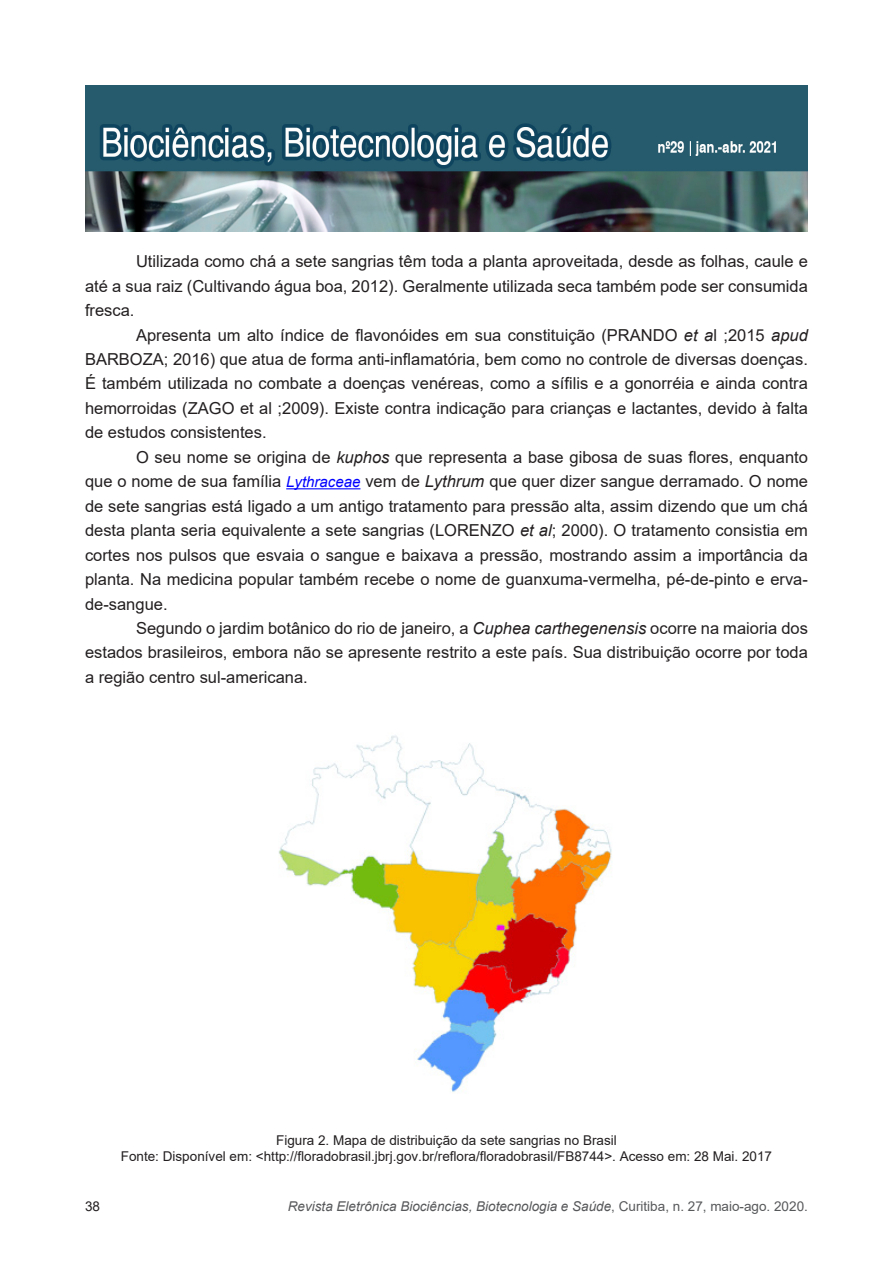
<style>
.page{position:relative;width:893px;height:1263px;background:#fff}
.page>*{position:absolute;margin:0;border:0;box-sizing:border-box;transform-origin:0 0}
.bio_texto{font:16.5px/24.5px "Arial";color:#231f20;text-align:justify}
.bio_legenda{font:13.5px "Arial";color:#231f20}
.t1{font:italic 13.5px "Arial";color:#57585a}
.s1{font-style:italic}
.s2{font-style:italic;font-size:15px;color:#00f}
.s3{font-style:normal}
</style>
<div class="page">
<img style="left:85px;top:85px;width:723px;height:146px">
<hr style="left:286px;top:488px;width:74px;height:1px;background:#00f">
<img style="left:278px;top:735px;width:334px;height:357px">
<p class="bio_texto" style="left:85px;top:249px;width:724px;text-indent:51px">Utilizada como chá a sete sangrias têm toda a planta aproveitada, desde as folhas, caule e até a sua raiz (Cultivando água boa, 2012). Geralmente utilizada seca também pode ser consumida fresca.</p>
<p class="bio_texto" style="left:85px;top:322px;width:724px;text-indent:51px">Apresenta um alto índice de flavonóides em sua constituição (PRANDO <span class="s1">et a</span>l ;2015 <span class="s1">apud </span>BARBOZA; 2016) que atua de forma anti-inflamatória, bem como no controle de diversas doenças.<br>É também utilizada no combate a doenças venéreas, como a sífilis e a gonorréia e ainda contra hemorroidas (ZAGO et al ;2009). Existe contra indicação para crianças e lactantes, devido à falta de estudos consistentes.</p>
<p class="bio_texto" style="left:85px;top:445px;width:724px;text-indent:51px">O seu nome se origina de <span class="s1">kuphos</span> que representa a base gibosa de suas flores, enquanto que o nome de sua família <span class="s2">Lythraceae</span> vem de <span class="s1">Lythrum</span> que quer dizer sangue derramado. O nome de sete sangrias está ligado a um antigo tratamento para pressão alta, assim dizendo que um chá desta planta seria equivalente a sete sangrias (LORENZO <span class="s1">et al</span>; 2000). O tratamento consistia em cortes nos pulsos que esvaia o sangue e baixava a pressão, mostrando assim a importância da planta. Na medicina popular também recebe o nome de guanxuma-vermelha, pé-de-pinto e erva&shy;de-sangue.</p>
<p class="bio_texto" style="left:85px;top:616px;width:724px;text-indent:51px">Segundo o jardim botânico do rio de janeiro, a <span class="s1">Cuphea carthegenensis</span> ocorre na maioria dos estados brasileiros, embora não se apresente restrito a este país. Sua distribuição ocorre por toda a região centro sul-americana.</p>
<p class="bio_legenda" style="left:276px;top:1131px;width:342px">Figura 2. Mapa de distribuição da sete sangrias no Brasil</p>
<p class="bio_legenda" style="left:121px;top:1147px;width:653px">Fonte: Disponível em: &lt;http://floradobrasil.jbrj.gov.br/reflora/floradobrasil/FB8744&gt;. Acesso em: 28 Mai. 2017</p>
<p class="bio_legenda" style="left:85px;top:1197px;width:17px">38</p>
<p class="t1" style="left:288px;top:1197px;width:522px">Revista Eletrônica Biociências, Biotecnologia e Saúde<span class="s3">, Curitiba, n. 27, maio-ago. 2020.</span></p>
</div>
